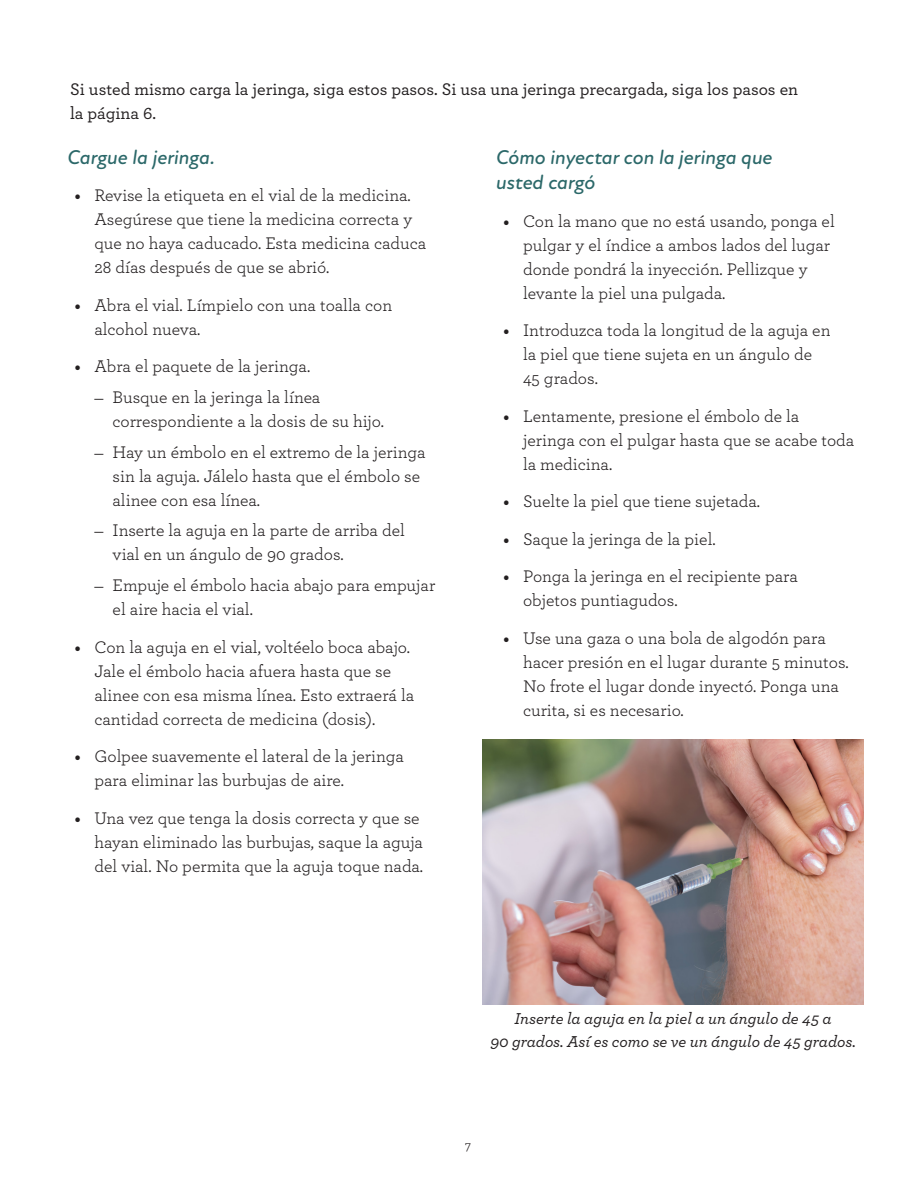
<style>
.page{position:relative;width:918px;height:1188px;background:#fff}
.page>*{position:absolute;margin:0;border:0;box-sizing:border-box;transform-origin:0 0}
.Subheading_A{font:italic 500 20.25px/25.5px "New Atten Round";color:#2b6869}
.t1{font:17.7px/24px "Archer Pro";color:#231f20}
.Body_text{font:500 17.7px/24px "Archer Pro";color:#231f20}
.Body_text-2{font:italic 500 16.5px/23.2px "Archer Pro";color:#231f20;text-align:center}
.t2{font:13.5px "Archer Pro";color:#231f20}
.s1{font-size:27px}
.s2{font-family:"Adobe Garamond Pro";font-size:18px}
</style>
<div class="page">
<img style="left:483px;top:740px;width:381px;height:264px">
<p class="Body_text" style="left:70px;top:76px;width:729px">Si usted mismo carga la jeringa, siga estos pasos. Si usa una jeringa precargada, siga los pasos en la página 6.</p>
<p class="Subheading_A" style="left:68px;top:144px;width:149px">Cargue la jeringa.</p>
<p class="t1" style="left:94px;top:182px;width:333px;text-indent:-20px"><span class="s1">•</span> Revise la etiqueta en el vial de la medicina.<br>Asegúrese que tiene la medicina correcta y que no haya caducado. Esta medicina caduca 28 días después de que se abrió.</p>
<p class="t1" style="left:94px;top:292px;width:299px;text-indent:-20px"><span class="s1">•</span> Abra el vial. Límpielo con una toalla con alcohol nueva.</p>
<p class="t1" style="left:74px;top:353px;width:237px"><span class="s1">•</span> Abra el paquete de la jeringa.</p>
<p class="t1" style="left:113px;top:384px;width:273px;text-indent:-18px"><span class="s2">–</span> Busque en la jeringa la línea correspondiente a la dosis de su hijo.</p>
<p class="t1" style="left:113px;top:439px;width:315px;text-indent:-18px"><span class="s2">–</span> Hay un émbolo en el extremo de la jeringa sin la aguja. Jálelo hasta que el émbolo se alinee con esa línea.</p>
<p class="t1" style="left:113px;top:518px;width:294px;text-indent:-18px"><span class="s2">–</span> Inserte la aguja en la parte de arriba del vial en un ángulo de 90 grados.</p>
<p class="t1" style="left:113px;top:572px;width:324px;text-indent:-18px"><span class="s2">–</span> Empuje el émbolo hacia abajo para empujar el aire hacia el vial.</p>
<p class="t1" style="left:94px;top:634px;width:321px;text-indent:-20px"><span class="s1">•</span> Con la aguja en el vial, voltéelo boca abajo.<br>Jale el émbolo hacia afuera hasta que se alinee con esa misma línea. Esto extraerá la cantidad correcta de medicina (dosis).</p>
<p class="t1" style="left:94px;top:743px;width:311px;text-indent:-20px"><span class="s1">•</span> Golpee suavemente el lateral de la jeringa para eliminar las burbujas de aire.</p>
<p class="t1" style="left:94px;top:805px;width:330px;text-indent:-20px"><span class="s1">•</span> Una vez que tenga la dosis correcta y que se hayan eliminado las burbujas, saque la aguja del vial. No permita que la aguja toque nada.</p>
<p class="Subheading_A" style="left:496px;top:144px;width:278px">Cómo inyectar con la jeringa que usted cargó</p>
<p class="t1" style="left:523px;top:208px;width:313px;text-indent:-20px"><span class="s1">•</span> Con la mano que no está usando, ponga el pulgar y el índice a ambos lados del lugar donde pondrá la inyección. Pellizque y levante la piel una pulgada.</p>
<p class="t1" style="left:523px;top:317px;width:309px;text-indent:-20px"><span class="s1">•</span> Introduzca toda la longitud de la aguja en la piel que tiene sujeta en un ángulo de<br>45 grados.</p>
<p class="t1" style="left:523px;top:403px;width:333px;text-indent:-20px"><span class="s1">•</span> Lentamente, presione el émbolo de la jeringa con el pulgar hasta que se acabe toda la medicina.</p>
<p class="t1" style="left:503px;top:488px;width:259px"><span class="s1">•</span> Suelte la piel que tiene sujetada.</p>
<p class="t1" style="left:503px;top:526px;width:214px"><span class="s1">•</span> Saque la jeringa de la piel.</p>
<p class="t1" style="left:523px;top:563px;width:276px;text-indent:-20px"><span class="s1">•</span> Ponga la jeringa en el recipiente para objetos puntiagudos.</p>
<p class="t1" style="left:523px;top:625px;width:327px;text-indent:-20px"><span class="s1">•</span> Use una gaza o una bola de algodón para hacer presión en el lugar durante 5 minutos.<br>No frote el lugar donde inyectó. Ponga una curita, si es necesario.</p>
<p class="Body_text-2" style="left:490px;top:1005px;width:367px">Inserte la aguja en la piel a un ángulo de 45 a<br>90 grados. Así es como se ve un ángulo de 45 grados.</p>
<p class="t2" style="left:465px;top:1137px;width:7px">7</p>
</div>
